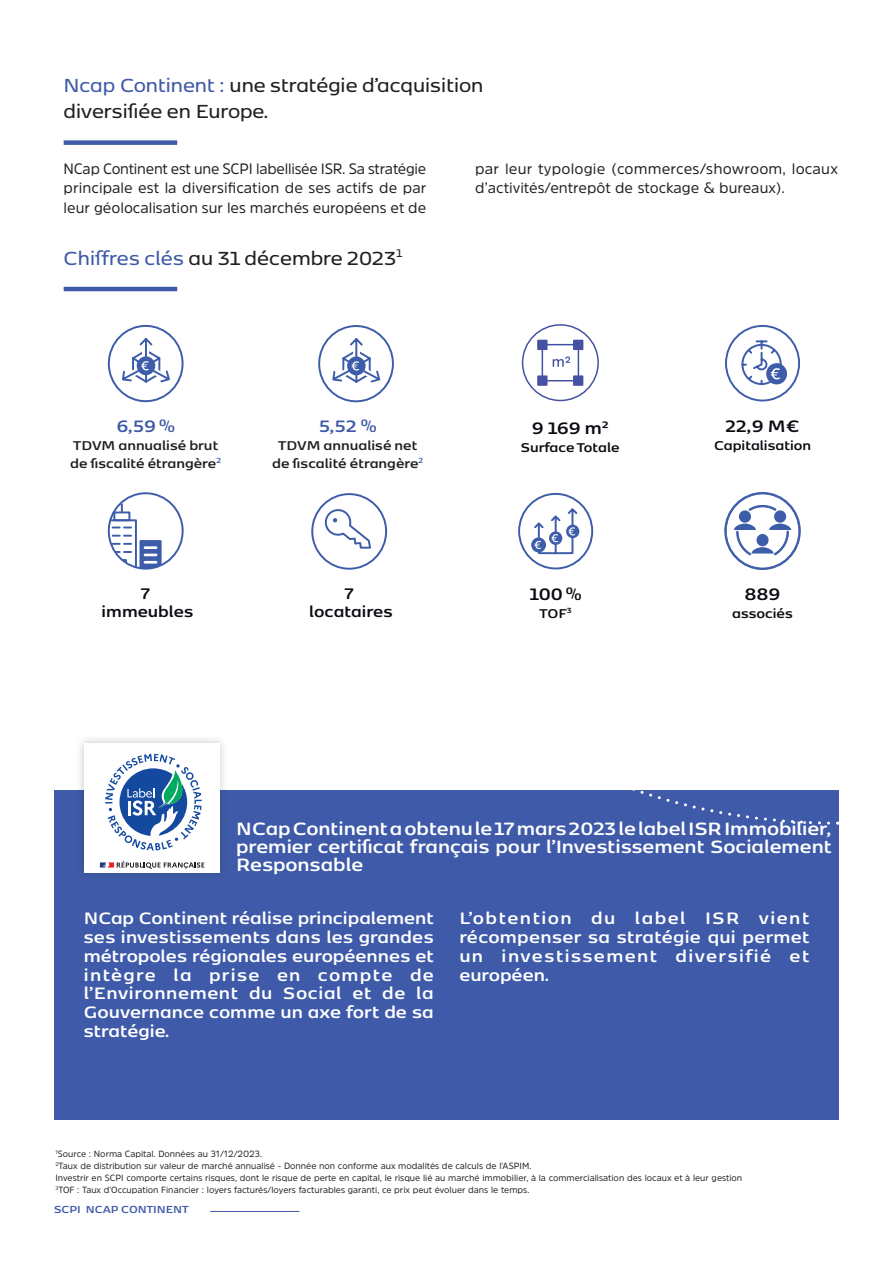
<style>
.page{position:relative;width:893px;height:1263px;background:#fff}
.page>*{position:absolute;margin:0;border:0;box-sizing:border-box;transform-origin:0 0}
.t1{font:600 22.35px/26.7px "Kobenhavn Sans";color:#231f20}
.t2{font:700 21px/18px "Kobenhavn Sans";color:#fff}
.t3{font:700 19.5px/18.8px "Kobenhavn Sans";letter-spacing:.015em;color:#fff;text-align:justify}
.t4{font:700 19.5px "Kobenhavn Sans";letter-spacing:-.01em;color:#0b0b12}
.t5{font:700 19.5px "Kobenhavn Sans";color:#3e5aa8}
.t6{font:700 18px "Kobenhavn Sans";color:#0b0b12}
.t7{font:15px/19.5px "Amsi Pro";color:#231f20;text-align:justify}
.t8{font:700 15px "Kobenhavn Sans";color:#231f20}
.t9{font:700 15px "Kobenhavn Sans";color:#0b0b12}
.t10{font:700 12px "Kobenhavn Sans";color:#3e5aa8}
.t11{font:9px "Amsi Pro";color:#231f20}
.s1{color:#3e5aa8}
</style>
<div class="page">
<hr style="left:210px;top:1211px;width:89px;height:1px;background:#3e5aa8">
<div style="left:64px;top:140px;width:113px;height:5px;background:#3e5ba9"></div>
<hr style="left:64px;top:287px;width:113px;height:4px;background:#3e5ba9">
<div style="left:311px;top:493px;width:76px;height:77px;border:2px solid #3d5ca9;border-radius:50%"></div>
<svg style="left:322px;top:506px;width:49px;height:43px"></svg>
<div style="left:113px;top:511px;width:17px;height:10px;border:2px solid #3d5ca9"></div>
<svg style="left:121px;top:504px;width:2px;height:8px"></svg>
<svg style="left:109px;top:519px;width:53px;height:50px"></svg>
<div style="left:108px;top:492px;width:76px;height:78px;border:2px solid #3d5ca9;border-radius:50%"></div>
<div style="left:518px;top:493px;width:75px;height:76px;border:2px solid #3d5ca9;border-radius:50%"></div>
<div style="left:531px;top:537px;width:15px;height:15px;border:2px solid #3d5ca9;border-radius:50%"></div>
<svg style="left:532px;top:508px;width:47px;height:47px"></svg>
<svg style="left:724px;top:492px;width:77px;height:78px"></svg>
<div style="left:725px;top:325px;width:75px;height:76px;border:2px solid #3d5ca9;border-radius:50%"></div>
<div style="left:766px;top:363px;width:21px;height:21px;background:#3d5ca9;border-radius:50%"></div>
<svg style="left:741px;top:340px;width:42px;height:45px"></svg>
<div style="left:108px;top:325px;width:76px;height:77px;border:2px solid #3d5ca9;border-radius:50%"></div>
<svg style="left:121px;top:336px;width:50px;height:47px"></svg>
<div style="left:318px;top:325px;width:76px;height:77px;border:2px solid #3d5ca9;border-radius:50%"></div>
<svg style="left:331px;top:336px;width:51px;height:47px"></svg>
<div style="left:54px;top:790px;width:785px;height:330px;background:#3e5aa8"></div>
<svg style="left:632px;top:790px;width:206px;height:35px"></svg>
<div style="left:75px;top:734px;width:153px;height:147px;background:#231f20;opacity:.24"></div>
<div style="left:84px;top:743px;width:135px;height:129px;background:#fff"></div>
<svg style="left:100px;top:861px;width:104px;height:8px"></svg>
<svg style="left:105px;top:754px;width:97px;height:96px"></svg>
<div style="left:542px;top:344px;width:37px;height:37px;border:2px solid #4551a3;border-radius:3px"></div>
<div style="left:574px;top:340px;width:9px;height:9px;background:#4551a3"></div>
<div style="left:573px;top:340px;width:10px;height:10px;border:2px solid #4551a3"></div>
<div style="left:574px;top:376px;width:9px;height:9px;background:#4551a3"></div>
<div style="left:573px;top:375px;width:10px;height:11px;border:2px solid #4551a3"></div>
<div style="left:538px;top:340px;width:9px;height:9px;background:#4551a3"></div>
<div style="left:537px;top:340px;width:11px;height:10px;border:2px solid #4551a3"></div>
<div style="left:538px;top:376px;width:9px;height:9px;background:#4551a3"></div>
<div style="left:537px;top:375px;width:11px;height:11px;border:2px solid #4551a3"></div>
<div style="left:522px;top:324px;width:77px;height:77px;border:2px solid #4551a3;border-radius:50%"></div>
<svg style="left:553px;top:356px;width:17px;height:11px"></svg>
<p class="t1" style="left:64px;top:70px;width:421px"><span class="s1">Ncap Continent :</span> une stratégie d’acquisition diversifiée en Europe.</p>
<p class="t7" style="left:64px;top:158px;width:364px">NCap Continent est une SCPI labellisée ISR. Sa stratégie principale est la diversification de ses actifs de par leur géolocalisation sur les marchés européens et de</p>
<p class="t7" style="left:475px;top:158px;width:364px">par leur typologie (commerces/showroom, locaux d’activités/entrepôt de stockage &amp; bureaux).</p>
<p class="t1" style="left:64px;top:243px;width:340px"><span class="s1">Chiffres clés</span> au 31 décembre 2023<sup>1</sup></p>
<p class="t5" style="left:116px;top:412px;width:60px">6,59 %</p>
<p class="t8" style="left:73px;top:434px;width:147px">TDVM annualisé brut</p>
<p class="t8" style="left:70px;top:452px;width:153px">de fiscalité étrangère<sup>2</sup></p>
<p class="t5" style="left:319px;top:412px;width:59px">5,52 %</p>
<p class="t8" style="left:278px;top:434px;width:141px">TDVM annualisé net</p>
<p class="t8" style="left:272px;top:452px;width:153px">de fiscalité étrangère<sup>2</sup></p>
<p class="t4" style="left:532px;top:413px;width:78px">9 169 m²</p>
<p class="t9" style="left:521px;top:436px;width:100px">Surface Totale</p>
<p class="t4" style="left:726px;top:412px;width:75px">22,9 M€</p>
<p class="t9" style="left:714px;top:434px;width:99px">Capitalisation</p>
<p class="t6" style="left:141px;top:580px;width:10px">7</p>
<p class="t6" style="left:102px;top:598px;width:93px">immeubles</p>
<p class="t6" style="left:345px;top:580px;width:10px">7</p>
<p class="t6" style="left:309px;top:598px;width:85px">locataires</p>
<p class="t4" style="left:530px;top:580px;width:53px">100 %</p>
<p class="t9" style="left:539px;top:602px;width:34px">TOF<sup>3</sup></p>
<p class="t4" style="left:744px;top:580px;width:37px">889</p>
<p class="t9" style="left:732px;top:602px;width:62px">associés</p>
<p class="t2" style="left:236px;top:818px;width:597px">NCap Continent a obtenu le 17 mars 2023 le label ISR Immobilier,</p>
<p class="t2" style="left:236px;top:836px;width:597px">premier certificat français pour l’Investissement Socialement<br>Responsable</p>
<p class="t3" style="left:84px;top:907px;width:352px">NCap Continent réalise principalement ses investissements dans les grandes métropoles régionales européennes et intègre la prise en compte de l’Environnement du Social et de la Gouvernance comme un axe fort de sa stratégie.</p>
<p class="t3" style="left:459px;top:907px;width:352px">L’obtention du label ISR vient récompenser sa stratégie qui permet un investissement diversifié et européen.</p>
<p class="t11" style="left:55px;top:1148px;width:208px"><sup>1</sup>Source : Norma Capital. Données au 31/12/2023.</p>
<p class="t11" style="left:55px;top:1160px;width:478px"><sup>2</sup>Taux de distribution sur valeur de marché annualisé - Donnée non conforme aux modalités de calculs de l'ASPIM.</p>
<p class="t11" style="left:55px;top:1172px;width:688px">Investrir en SCPI comporte certains risques, dont le risque de perte en capital, le risque lié au marché immobilier, à la commercialisation des locaux et à leur gestion</p>
<p class="t11" style="left:55px;top:1184px;width:475px"><sup>3</sup>TOF : Taux d'Occupation Financier : loyers facturés/loyers facturables garanti, ce prix peut évoluer dans le temps.</p>
<h3 class="t10" style="left:54px;top:1200px;width:136px">SCPI NCAP CONTINENT</h3>
</div>
